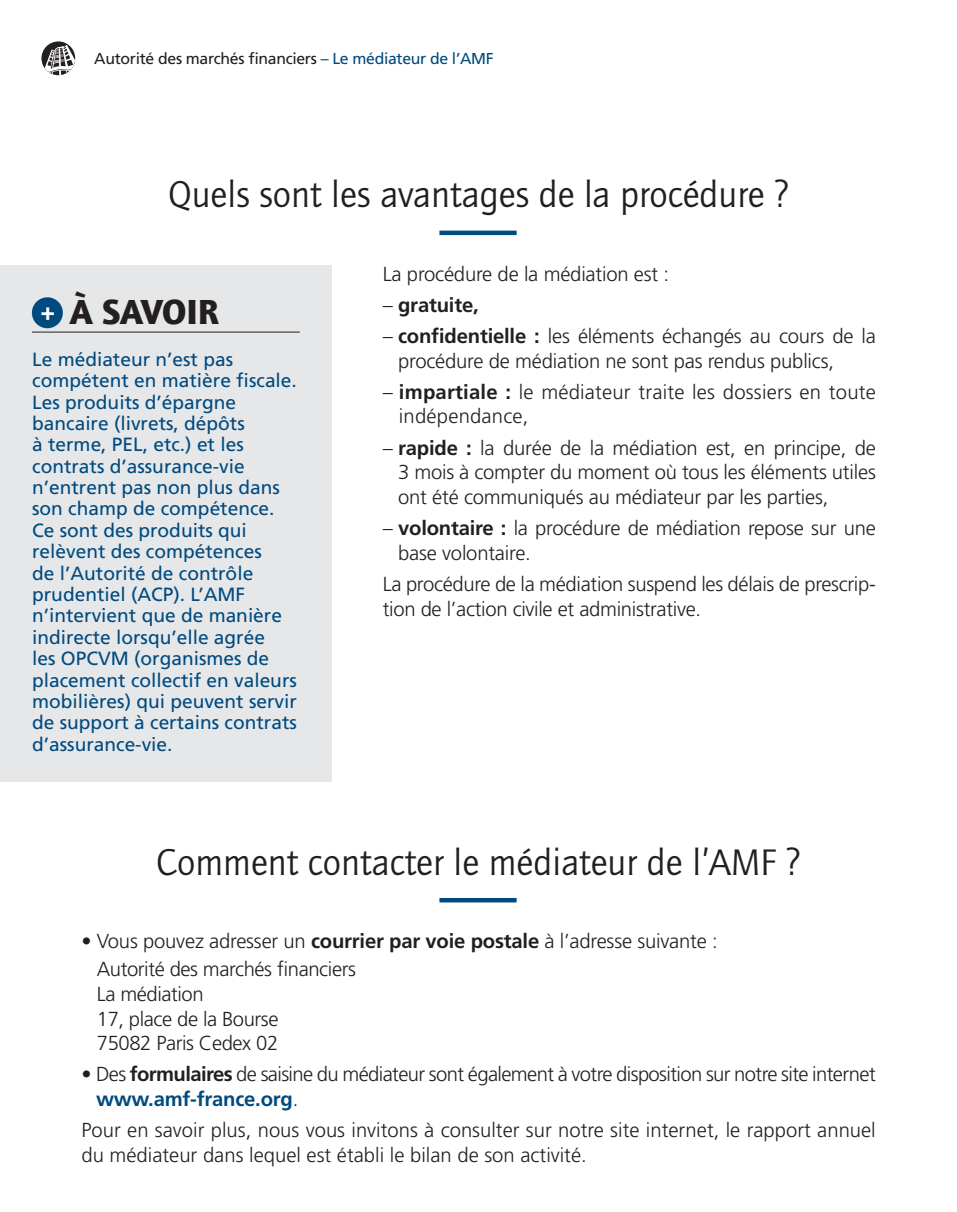
<style>
.page{position:relative;width:957px;height:1212px;background:#fff}
.page>*{position:absolute;margin:0;border:0;box-sizing:border-box;transform-origin:0 0}
.Titre{font:38.25px "Quay Sans ITC";color:#231f20}
.A_SAVOIR_titre{font:900 36px "Quay Sans ITC";letter-spacing:-.01em;color:#231f20}
.t1{font:900 24.07px "Quay Sans ITC";color:#fff}
.Texte_courant{font:300 20.25px/24.8px "Frutiger";letter-spacing:-.01em;color:#231f20}
.Texte_courant-2{font:300 20.25px/24.8px "Frutiger";letter-spacing:-.03em;color:#231f20}
.Texte_courant-3{font:300 20.25px/24.8px "Frutiger";letter-spacing:.01em;color:#231f20}
.Texte_courant-4{font:700 20.25px "Frutiger";letter-spacing:-.01em;color:#231f20}
.Encadré_texte{font:19.12px/21.4px "Frutiger";color:#004a7f}
.t2{font:15.75px "Frutiger";letter-spacing:-.02em;color:#231f20}
.s1{color:#004a7f}
.s2{font-weight:300}
.s3{font-weight:700}
.s4{font-weight:700;color:#004a7f}
</style>
<div class="page">
<hr style="left:439px;top:898px;width:77px;height:4px;background:#004a7f">
<hr style="left:439px;top:231px;width:77px;height:4px;background:#004a7f">
<svg style="left:41px;top:41px;width:34px;height:34px"></svg>
<svg style="left:44px;top:45px;width:31px;height:30px"></svg>
<div style="left:0;top:265px;width:332px;height:517px;background:#e6e7e9"></div>
<div style="left:32px;top:297px;width:31px;height:31px;background:#004a7f;border-radius:50%"></div>
<hr style="left:32px;top:332px;width:268px;height:1px;background:#231f20">
<p class="t2" style="left:94px;top:50px;width:401px">Autorité des marchés financiers <span class="s1">– Le médiateur de l’AMF</span></p>
<p class="Titre" style="left:168px;top:172px;width:622px">Quels sont les avantages de la procédure ?</p>
<p class="A_SAVOIR_titre" style="left:70px;top:290px;width:151px">À SAVOIR</p>
<p class="t1" style="left:41px;top:299px;width:16px">+</p>
<p class="Encadré_texte" style="left:32px;top:349px;width:266px">Le médiateur n’est pas compétent en matière fiscale.<br>Les produits d’épargne bancaire (livrets, dépôts<br>à terme, PEL, etc.) et les contrats d’assurance-vie n’entrent pas non plus dans son champ de compétence.<br>Ce sont des produits qui relèvent des compétences<br>de l’Autorité de contrôle prudentiel (ACP). L’AMF n’intervient que de manière indirecte lorsqu’elle agrée<br>les OPCVM (organismes de placement collectif en valeurs mobilières) qui peuvent servir de support à certains contrats d’assurance-vie.</p>
<p class="Texte_courant" style="left:383px;top:261px;width:288px">La procédure de la médiation est :</p>
<p class="Texte_courant-4" style="left:383px;top:293px;width:97px"><span class="s2">–</span> gratuite,</p>
<p class="Texte_courant" style="left:398px;top:324px;width:479px;text-indent:-15px">– <span class="s3">confidentielle :</span> les éléments échangés au cours de la procédure de médiation ne sont pas rendus publics,</p>
<p class="Texte_courant-3" style="left:399px;top:380px;width:478px;text-indent:-16px">– <span class="s3">impartiale :</span> le médiateur traite les dossiers en toute indépendance,</p>
<p class="Texte_courant" style="left:398px;top:435px;width:479px;text-align:justify;text-indent:-15px">– <span class="s3">rapide :</span> la durée de la médiation est, en principe, de 3 mois à compter du moment où tous les éléments utiles ont été communiqués au médiateur par les parties,</p>
<p class="Texte_courant" style="left:398px;top:516px;width:479px;text-indent:-15px">– <span class="s3">volontaire :</span> la procédure de médiation repose sur une base volontaire.</p>
<p class="Texte_courant" style="left:383px;top:572px;width:495px">La procédure de la médiation suspend les délais de prescrip&shy;tion de l’action civile et administrative.</p>
<p class="Titre" style="left:156px;top:840px;width:645px">Comment contacter le médiateur de l’AMF ?</p>
<p class="Texte_courant" style="left:97px;top:927px;width:622px;line-height:28.1px;text-indent:-15px">• Vous pouvez adresser un <span class="s3">courrier par voie postale</span> à l’adresse suivante :<br>Autorité des marchés financiers</p>
<p class="Texte_courant" style="left:97px;top:982px;width:183px">La médiation<br>17, place de la Bourse<br>75082 Paris Cedex 02</p>
<p class="Texte_courant-2" style="left:96px;top:1062px;width:781px;text-indent:-15px">• Des <span class="s3">formulaires</span> de saisine du médiateur sont également à votre disposition sur notre site internet <span class="s4">www.amf-france.org</span>.</p>
<p class="Texte_courant" style="left:81px;top:1118px;width:796px">Pour en savoir plus, nous vous invitons à consulter sur notre site internet, le rapport annuel du médiateur dans lequel est établi le bilan de son activité.</p>
</div>
